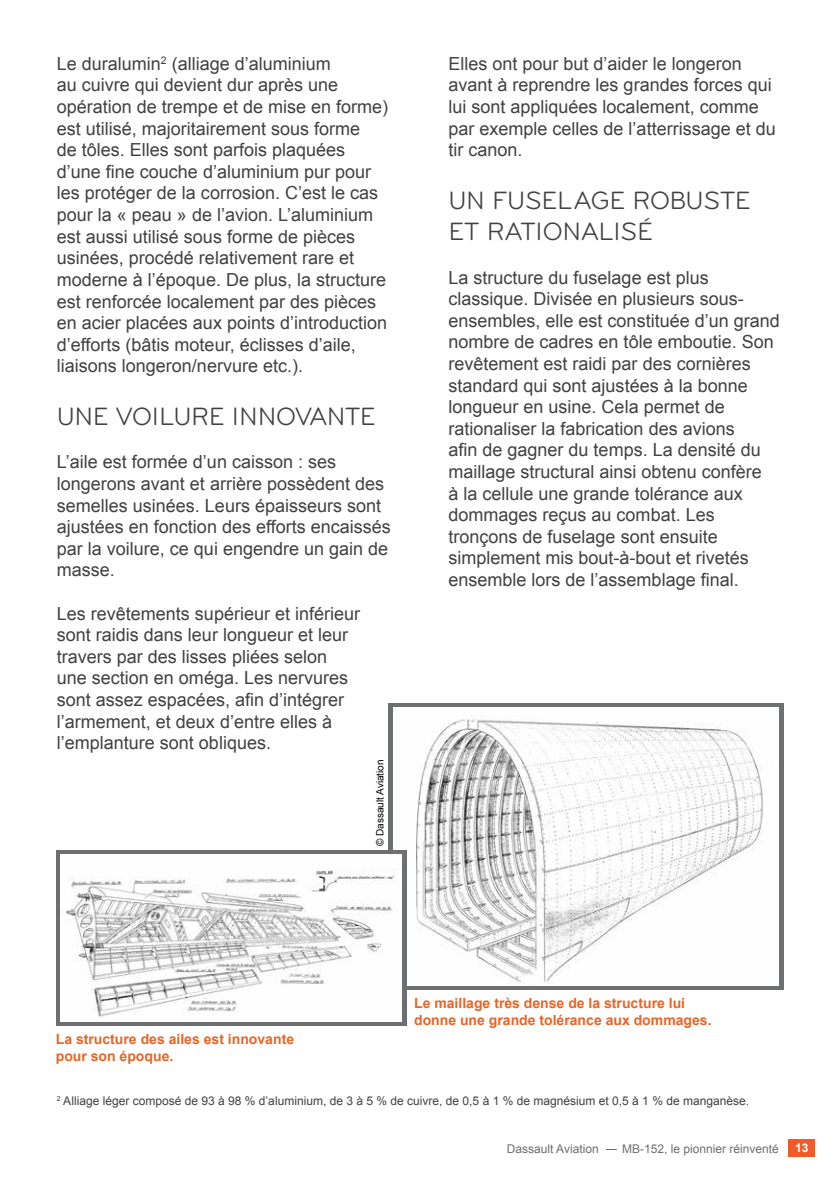
<style>
.page{position:relative;width:840px;height:1191px;background:#fff}
.page>*{position:absolute;margin:0;border:0;box-sizing:border-box;transform-origin:0 0}
.t1{font:26px "Bryant Regular Alt";color:#414042}
.t2{font:18px/21.6px "Arial";color:#414042}
.t3{font:700 14px/16.8px "Arial";color:#e96426}
.t4{font:12px "Arial";color:#414042}
.t5{font:12px "Arial";color:#6d6e71}
.t6{font:700 12px "Arial";color:#fff}
.t7{font:10px "Arial";color:#000}
</style>
<div class="page">
<div style="left:787px;top:1139px;width:27px;height:17px;background:#f15a29"></div>
<img style="left:406px;top:714px;width:357px;height:271px">
<div style="left:57px;top:850px;width:349px;height:175px;background:#6d6f71"></div>
<img style="left:60px;top:854px;width:341px;height:168px">
<p class="t2" style="left:57px;top:53px;width:333px">Le duralumin<sup>2</sup> (alliage d’aluminium<br>au cuivre qui devient dur après une opération de trempe et de mise en forme) est utilisé, majoritairement sous forme<br>de tôles. Elles sont parfois plaquées d’une fine couche d’aluminium pur pour les protéger de la corrosion. C’est le cas pour la « peau » de l’avion. L’aluminium est aussi utilisé sous forme de pièces usinées, procédé relativement rare et moderne à l’époque. De plus, la structure est renforcée localement par des pièces en acier placées aux points d’introduction d’efforts (bâtis moteur, éclisses d’aile, liaisons longeron/nervure etc.).</p>
<h1 class="t1" style="left:57px;top:402px;width:76px">UNE VOILURE</h1>
<h1 class="t1" style="left:232px;top:402px;width:17px">INNOVANTE</h1>
<p class="t2" style="left:57px;top:451px;width:335px">L’aile est formée d’un caisson : ses longerons avant et arrière possèdent des semelles usinées. Leurs épaisseurs sont ajustées en fonction des efforts encaissés par la voilure, ce qui engendre un gain de masse.</p>
<p class="t2" style="left:57px;top:602px;width:305px">Les revêtements supérieur et inférieur sont raidis dans leur longueur et leur travers par des lisses pliées selon une section en oméga. Les nervures sont assez espacées, afin d’intégrer l’armement, et deux d’entre elles à l’emplanture sont obliques.</p>
<p class="t7" style="left:373px;top:846px;width:88px;rotate:-90deg">© Dassault Aviation</p>
<p class="t2" style="left:448px;top:53px;width:329px">Elles ont pour but d’aider le longeron avant à reprendre les grandes forces qui lui sont appliquées localement, comme par exemple celles de l’atterrissage et du tir canon.</p>
<h1 class="t1" style="left:448px;top:186px;width:77px">UN FUSELAGE</h1>
<h1 class="t1" style="left:632px;top:186px;width:18px">ROBUSTE</h1>
<h1 class="t1" style="left:448px;top:217px;width:55px">ET RATIONALISÉ</h1>
<p class="t2" style="left:448px;top:266px;width:333px">La structure du fuselage est plus classique. Divisée en plusieurs sous&shy;ensembles, elle est constituée d’un grand nombre de cadres en tôle emboutie. Son revêtement est raidi par des cornières standard qui sont ajustées à la bonne longueur en usine. Cela permet de rationaliser la fabrication des avions<br>afin de gagner du temps. La densité du maillage structural ainsi obtenu confère<br>à la cellule une grande tolérance aux dommages reçus au combat. Les tronçons de fuselage sont ensuite simplement mis bout-à-bout et rivetés ensemble lors de l’assemblage final.</p>
<p class="t3" style="left:56px;top:1031px;width:240px">La structure des ailes est innovante pour son époque.</p>
<p class="t3" style="left:414px;top:995px;width:299px">Le maillage très dense de la structure lui donne une grande tolérance aux dommages.</p>
<p class="t4" style="left:57px;top:1093px;width:693px"><sup>2</sup> Alliage léger composé de 93 à 98 % d’aluminium, de 3 à 5 % de cuivre, de 0,5 à 1 % de magnésium et 0,5 à 1 % de manganèse.</p>
<p class="t5" style="left:506px;top:1140px;width:93px">Dassault Aviation</p>
<p class="t5" style="left:621px;top:1140px;width:158px">MB-152, le pionnier réinventé</p>
<p class="t6" style="left:794px;top:1139px;width:15px">13</p>
</div>
